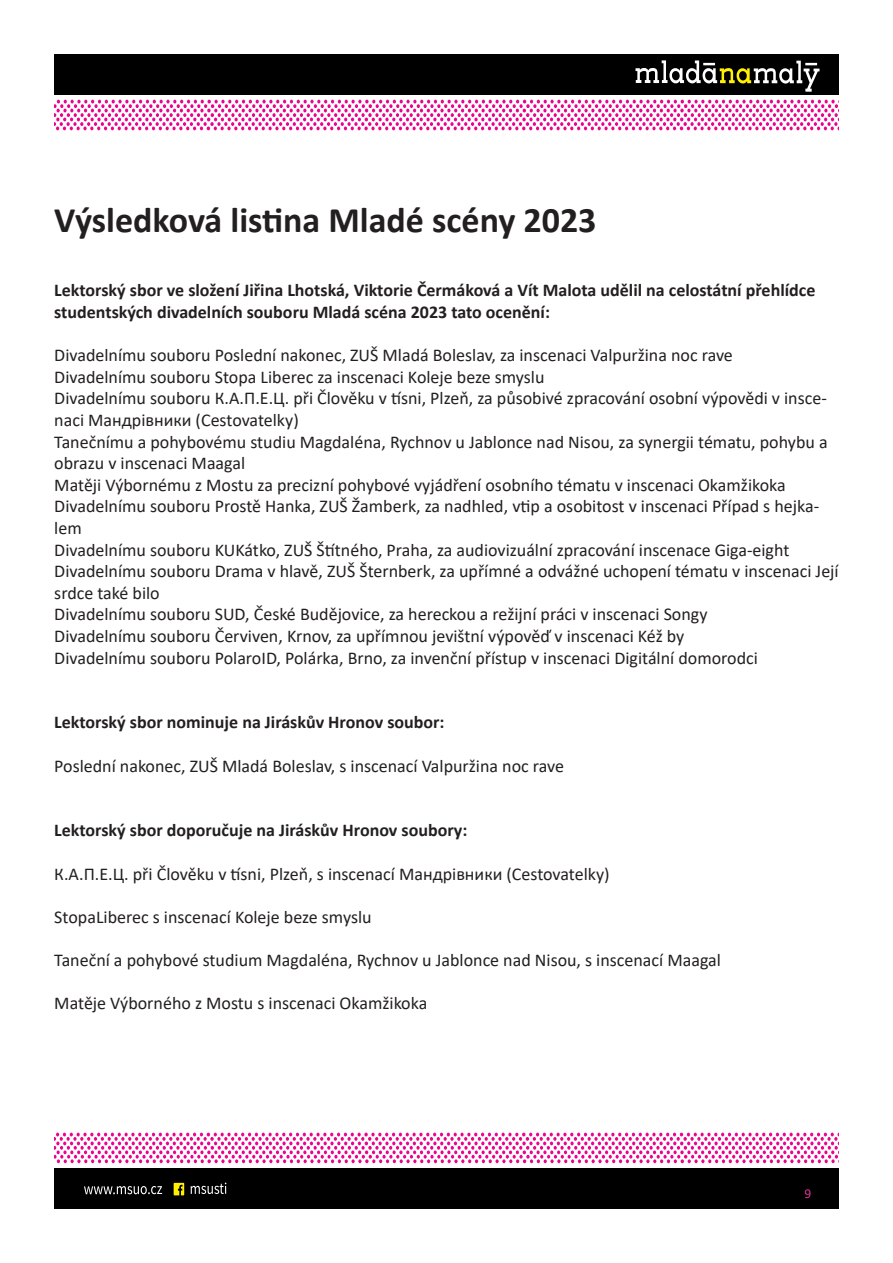
<style>
.page{position:relative;width:893px;height:1263px;background:#fff}
.page>*{position:absolute;margin:0;border:0;box-sizing:border-box;transform-origin:0 0}
.t1{font:700 36px "Calibri";color:#231f20}
.t2{font:18px/21.6px "Calibri";color:#231f20}
.t3{font:700 18px/21.6px "Calibri";color:#231f20}
.t4{font:13.5px "Calibri";color:#df3495}
</style>
<div class="page">
<div style="left:54px;top:1169px;width:785px;height:40px;background:#000"></div>
<svg style="left:54px;top:1132px;width:785px;height:31px"></svg>
<svg style="left:84px;top:1182px;width:142px;height:13px"></svg>
<div style="left:54px;top:54px;width:785px;height:40px;background:#000"></div>
<svg style="left:54px;top:100px;width:785px;height:30px"></svg>
<svg style="left:635px;top:60px;width:184px;height:32px"></svg>
<h1 class="t1" style="left:54px;top:195px;width:544px">Výsledková listina Mladé scény 2023</h1>
<p class="t3" style="left:54px;top:279px;width:763px">Lektorský sbor ve složení Jiřina Lhotská, Viktorie Čermáková a Vít Malota udělil na celostátní přehlídce studentských divadelních souboru Mladá scéna 2023 tato ocenění:</p>
<p class="t2" style="left:54px;top:344px;width:786px">Divadelnímu souboru Poslední nakonec, ZUŠ Mladá Boleslav, za inscenaci Valpuržina noc rave<br>Divadelnímu souboru Stopa Liberec za inscenaci Koleje beze smyslu<br>Divadelnímu souboru К.А.П.Е.Ц. při Člověku v tísni, Plzeň, za působivé zpracování osobní výpovědi v insce&shy;naci Mандрівники (Cestovatelky)<br>Tanečnímu a pohybovému studiu Magdaléna, Rychnov u Jablonce nad Nisou, za synergii tématu, pohybu a obrazu v inscenaci Maagal<br>Matěji Výbornému z Mostu za precizní pohybové vyjádření osobního tématu v inscenaci Okamžikoka Divadelnímu souboru Prostě Hanka, ZUŠ Žamberk, za nadhled, vtip a osobitost v inscenaci Případ s hejka&shy;lem<br>Divadelnímu souboru KUKátko, ZUŠ Štítného, Praha, za audiovizuální zpracování inscenace Giga-eight Divadelnímu souboru Drama v hlavě, ZUŠ Šternberk, za upřímné a odvážné uchopení tématu v inscenaci Její srdce také bilo<br>Divadelnímu souboru SUD, České Budějovice, za hereckou a režijní práci v inscenaci Songy<br>Divadelnímu souboru Červiven, Krnov, za upřímnou jevištní výpověď v inscenaci Kéž by<br>Divadelnímu souboru PolaroID, Polárka, Brno, za invenční přístup v inscenaci Digitální domorodci</p>
<p class="t3" style="left:54px;top:711px;width:392px">Lektorský sbor nominuje na Jiráskův Hronov soubor:</p>
<p class="t2" style="left:54px;top:754px;width:511px">Poslední nakonec, ZUŠ Mladá Boleslav, s inscenací Valpuržina noc rave</p>
<p class="t3" style="left:54px;top:819px;width:415px">Lektorský sbor doporučuje na Jiráskův Hronov soubory:</p>
<p class="t2" style="left:54px;top:862px;width:557px">К.А.П.Е.Ц. při Člověku v tísni, Plzeň, s inscenací Mандрівники (Cestovatelky)</p>
<p class="t2" style="left:54px;top:905px;width:319px">StopaLiberec s inscenací Koleje beze smyslu</p>
<p class="t2" style="left:54px;top:949px;width:668px">Taneční a pohybové studium Magdaléna, Rychnov u Jablonce nad Nisou, s inscenací Maagal</p>
<p class="t2" style="left:54px;top:992px;width:374px">Matěje Výborného z Mostu s inscenaci Okamžikoka</p>
<p class="t4" style="left:804px;top:1184px;width:8px">9</p>
</div>
